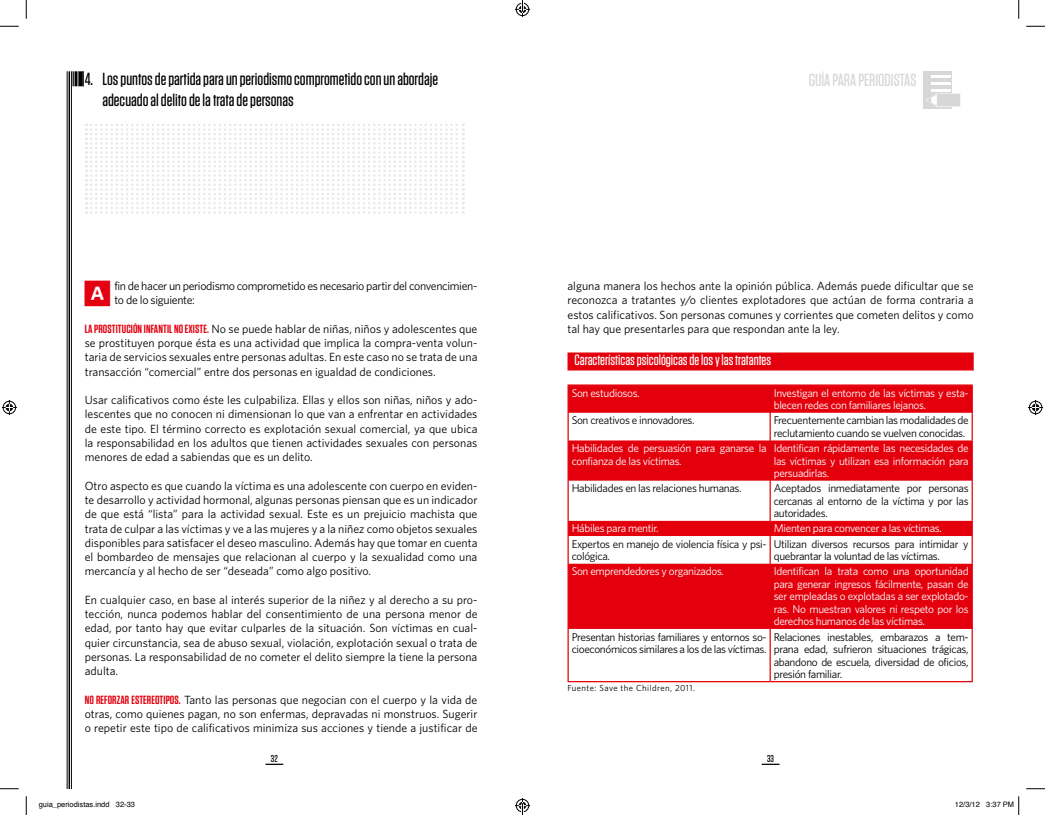
<style>
.page{position:relative;width:1045px;height:815px;background:#fff}
.page>*{position:absolute;margin:0;border:0;box-sizing:border-box;transform-origin:0 0}
.t1{font:30.5px "Whitney Index Black Square Bd";color:#e30010}
.t2{font:500 17.5px/21px "Tungsten";color:#000}
.t3{font:500 17.5px "Tungsten";color:#d7d7d7}
.t4{font:500 15px "Tungsten";color:#fff}
.t5{font:11.88px/14.2px "Whitney";color:#000;text-align:justify}
.t6{font:11.88px/14.2px "Whitney";letter-spacing:-.03em;color:#000}
.t7{font:11.25px/12.5px "Whitney";letter-spacing:-.03em;color:#000}
.t8{font:11.25px/12.5px "Whitney";letter-spacing:-.03em;color:#fff}
.t9{font:500 10px "Tungsten";color:#000}
.t10{font:8.75px "Whitney";letter-spacing:.05em;color:#000}
.t11{font:7.5px "Helvetica";color:#000}
.s1{font-family:"Tungsten";font-weight:600;color:#e30010}
</style>
<div class="page">
<svg style="left:923px;top:71px;width:37px;height:38px"></svg>
<svg style="left:761px;top:763px;width:18px;height:1px"></svg>
<hr style="left:71px;top:71px;width:1px;height:717px;background:#000">
<hr style="left:69px;top:71px;width:1px;height:717px;background:#000">
<hr style="left:67px;top:71px;width:1px;height:717px;background:#000">
<svg style="left:265px;top:763px;width:18px;height:1px"></svg>
<div style="left:567px;top:352px;width:406px;height:18px;background:#e3000c"></div>
<svg style="left:569px;top:385px;width:402px;height:243px;fill:#e3000c"></svg>
<hr style="left:567px;top:384px;width:203px;height:1px;background:#e3000c">
<hr style="left:567px;top:385px;width:2px;height:27px;background:#e3000c">
<hr style="left:770px;top:384px;width:203px;height:1px;background:#e3000c">
<hr style="left:769px;top:385px;width:2px;height:27px;background:#e3000c">
<hr style="left:567px;top:412px;width:2px;height:28px;background:#e3000c">
<hr style="left:769px;top:412px;width:2px;height:28px;background:#e3000c">
<svg style="left:971px;top:385px;width:1px;height:55px"></svg>
<hr style="left:567px;top:440px;width:2px;height:40px;background:#e3000c">
<hr style="left:769px;top:440px;width:2px;height:40px;background:#e3000c">
<hr style="left:971px;top:440px;width:1px;height:40px;background:#e3000c">
<hr style="left:567px;top:480px;width:2px;height:40px;background:#e3000c">
<hr style="left:769px;top:480px;width:2px;height:40px;background:#e3000c">
<hr style="left:971px;top:480px;width:1px;height:40px;background:#e3000c">
<svg style="left:567px;top:520px;width:2px;height:16px"></svg>
<svg style="left:769px;top:520px;width:2px;height:16px"></svg>
<hr style="left:567px;top:536px;width:2px;height:27px;background:#e3000c">
<hr style="left:769px;top:536px;width:2px;height:27px;background:#e3000c">
<svg style="left:971px;top:520px;width:1px;height:43px"></svg>
<hr style="left:567px;top:563px;width:2px;height:65px;background:#e3000c">
<hr style="left:769px;top:563px;width:2px;height:65px;background:#e3000c">
<hr style="left:971px;top:563px;width:1px;height:65px;background:#e3000c">
<hr style="left:567px;top:628px;width:2px;height:52px;background:#e3000c">
<hr style="left:769px;top:628px;width:2px;height:52px;background:#e3000c">
<hr style="left:971px;top:628px;width:1px;height:52px;background:#e3000c">
<hr style="left:567px;top:680px;width:203px;height:2px;background:#e3000c">
<hr style="left:770px;top:680px;width:203px;height:2px;background:#e3000c">
<svg style="left:73px;top:71px;width:11px;height:15px"></svg>
<svg style="left:86px;top:124px;width:378px;height:90px"></svg>
<svg style="left:0;top:25px;width:19px;height:2px"></svg>
<svg style="left:1026px;top:25px;width:19px;height:2px"></svg>
<svg style="left:0;top:788px;width:19px;height:1px"></svg>
<svg style="left:1026px;top:788px;width:19px;height:1px"></svg>
<svg style="left:25px;top:0;width:2px;height:19px"></svg>
<svg style="left:25px;top:796px;width:2px;height:18px"></svg>
<svg style="left:1018px;top:0;width:1px;height:19px"></svg>
<svg style="left:2px;top:400px;width:15px;height:15px"></svg>
<svg style="left:1028px;top:400px;width:15px;height:15px"></svg>
<svg style="left:1018px;top:796px;width:1px;height:18px"></svg>
<svg style="left:515px;top:0;width:15px;height:17px"></svg>
<svg style="left:515px;top:798px;width:15px;height:16px"></svg>
<h2 class="t2" style="left:102px;top:69px;width:337px;text-indent:-18px">4. Los puntos de partida para un periodismo comprometido con un abordaje adecuado al delito de la trata de personas</h2>
<h1 class="t1" style="left:82px;top:280px;width:32px">A</h1>
<p class="t6" style="left:114px;top:278px;width:364px">fin de hacer un periodismo comprometido es necesario partir del convencimien&shy;to de lo siguiente:</p>
<p class="t5" style="left:85px;top:321px;width:394px"><span class="s1">LA PROSTITUCIÓN INFANTIL NO EXISTE.</span> No se puede hablar de niñas, niños y adolescentes que se prostituyen porque ésta es una actividad que implica la compra-venta volun&shy;taria de servicios sexuales entre personas adultas. En este caso no se trata de una transacción “comercial” entre dos personas en igualdad de condiciones.</p>
<p class="t5" style="left:85px;top:392px;width:394px">Usar calificativos como éste les culpabiliza. Ellas y ellos son niñas, niños y ado&shy;lescentes que no conocen ni dimensionan lo que van a enfrentar en actividades de este tipo. El término correcto es explotación sexual comercial, ya que ubica la responsabilidad en los adultos que tienen actividades sexuales con personas menores de edad a sabiendas que es un delito.</p>
<p class="t5" style="left:85px;top:478px;width:394px">Otro aspecto es que cuando la víctima es una adolescente con cuerpo en eviden&shy;te desarrollo y actividad hormonal, algunas personas piensan que es un indicador de que está “lista” para la actividad sexual. Este es un prejuicio machista que trata de culpar a las víctimas y ve a las mujeres y a la niñez como objetos sexuales disponibles para satisfacer el deseo masculino. Además hay que tomar en cuenta el bombardeo de mensajes que relacionan al cuerpo y la sexualidad como una mercancía y al hecho de ser “deseada” como algo positivo.</p>
<p class="t5" style="left:85px;top:592px;width:394px">En cualquier caso, en base al interés superior de la niñez y al derecho a su pro&shy;tección, nunca podemos hablar del consentimiento de una persona menor de edad, por tanto hay que evitar culparles de la situación. Son víctimas en cual&shy;quier circunstancia, sea de abuso sexual, violación, explotación sexual o trata de personas. La responsabilidad de no cometer el delito siempre la tiene la persona adulta.</p>
<p class="t5" style="left:85px;top:692px;width:394px"><span class="s1">NO REFORZAR ESTEREOTIPOS.</span> Tanto las personas que negocian con el cuerpo y la vida de otras, como quienes pagan, no son enfermas, depravadas ni monstruos. Sugerir o repetir este tipo de calificativos minimiza sus acciones y tiende a justificar de</p>
<h2 class="t3" style="left:809px;top:71px;width:109px">Guía para periodistas</h2>
<p class="t5" style="left:567px;top:278px;width:408px">alguna manera los hechos ante la opinión pública. Además puede dificultar que se reconozca a tratantes y/o clientes explotadores que actúan de forma contraria a estos calificativos. Son personas comunes y corrientes que cometen delitos y como tal hay que presentarles para que respondan ante la ley.</p>
<p class="t4" style="left:574px;top:352px;width:198px">Características psicológicas de los y las tratantes</p>
<p class="t8" style="left:571px;top:386px;width:70px">Son estudiosos.</p>
<p class="t8" style="left:773px;top:386px;width:196px">Investigan el entorno de las víctimas y esta&shy;blecen redes con familiares lejanos.</p>
<p class="t7" style="left:571px;top:414px;width:124px">Son creativos e innovadores.</p>
<p class="t7" style="left:773px;top:414px;width:196px">Frecuentemente cambian las modalidades de reclutamiento cuando se vuelven conocidas.</p>
<p class="t8" style="left:571px;top:441px;width:196px">Habilidades de persuasión para ganarse la confianza de las víctimas.</p>
<p class="t8" style="left:773px;top:441px;width:196px;text-align:justify">Identifican rápidamente las necesidades de las víctimas y utilizan esa información para persuadirlas.</p>
<p class="t7" style="left:571px;top:481px;width:171px">Habilidades en las relaciones humanas.</p>
<p class="t7" style="left:773px;top:481px;width:196px;text-align:justify">Aceptados inmediatamente por personas cercanas al entorno de la víctima y por las autoridades.</p>
<p class="t8" style="left:571px;top:522px;width:88px">Hábiles para mentir.</p>
<p class="t8" style="left:773px;top:522px;width:170px">Mienten para convencer a las víctimas.</p>
<p class="t7" style="left:571px;top:537px;width:196px">Expertos en manejo de violencia física y psi&shy;cológica.</p>
<p class="t7" style="left:773px;top:537px;width:196px">Utilizan diversos recursos para intimidar y quebrantar la voluntad de las víctimas.</p>
<p class="t8" style="left:571px;top:564px;width:154px">Son emprendedores y organizados.</p>
<p class="t8" style="left:773px;top:564px;width:196px;text-align:justify">Identifican la trata como una oportunidad para generar ingresos fácilmente, pasan de ser empleadas o explotadas a ser explotado&shy;ras. No muestran valores ni respeto por los derechos humanos de las víctimas.</p>
<p class="t7" style="left:571px;top:630px;width:196px">Presentan historias familiares y entornos so&shy;cioeconómicos similares a los de las víctimas.</p>
<p class="t7" style="left:773px;top:630px;width:196px;text-align:justify">Relaciones inestables, embarazos a tem&shy;prana edad, sufrieron situaciones trágicas, abandono de escuela, diversidad de oficios, presión familiar.</p>
<p class="t10" style="left:567px;top:683px;width:129px">Fuente: Save the Children, 2011.</p>
<p class="t9" style="left:271px;top:753px;width:8px">32</p>
<p class="t9" style="left:767px;top:753px;width:8px">33</p>
<p class="t11" style="left:39px;top:798px;width:98px">guia_periodistas.indd 32-33</p>
<p class="t11" style="left:955px;top:798px;width:61px">12/3/12 3:37 PM</p>
</div>
